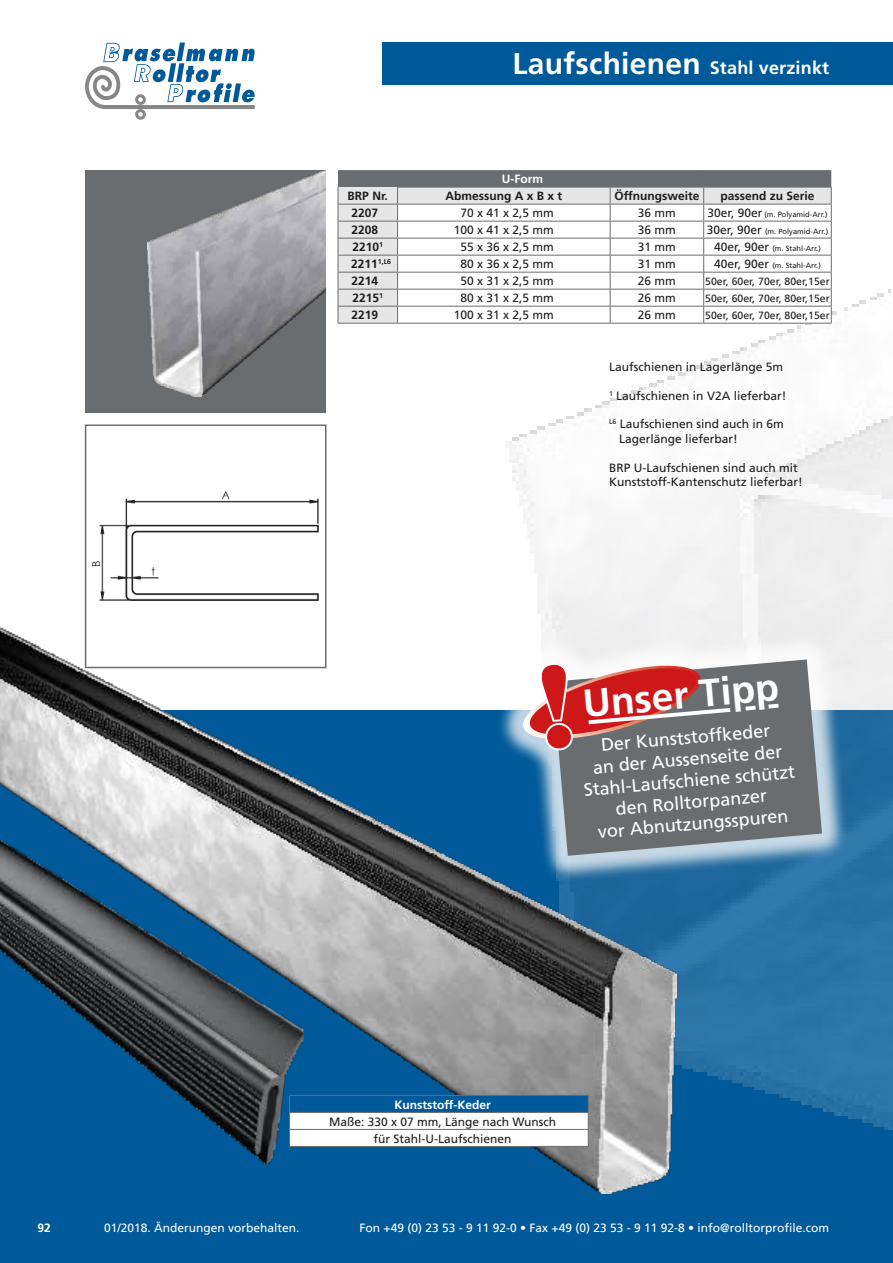
<style>
.page{position:relative;width:893px;height:1263px;background:#fff}
.page>*{position:absolute;margin:0;border:0;box-sizing:border-box;transform-origin:0 0}
.t1{font:700 38.85px "Frutiger";color:#fff}
.t2{font:18px/21.6px "Frutiger";color:#fff;text-align:center}
.t3{font:700 18px "Frutiger";letter-spacing:.01em;color:#fff}
.t4{font:12px/14.4px "Frutiger";color:#1d1d1b}
.t5{font:12px "Frutiger";color:#fff}
.t6{font:700 12px "Frutiger";color:#1d1d1b}
.t7{font:700 12px "Frutiger";color:#fff}
.t8{font:10.5px "Frutiger";color:#1d1d1b}
.t9{font:7.5px "Frutiger";color:#1d1d1b}
.s1{font-size:30px}
.s2{font-size:12px}
</style>
<div class="page">
<div style="left:0;top:710px;width:893px;height:553px;background:#005a9a"></div>
<img style="left:506px;top:42px;width:387px;height:1088px">
<div style="left:383px;top:43px;width:510px;height:42px;background:#005a9a"></div>
<svg style="left:85px;top:43px;width:170px;height:77px"></svg>
<div style="left:86px;top:170px;width:240px;height:242px;background:#6a6d70"></div>
<img style="left:147px;top:170px;width:179px;height:226px">
<img style="left:93px;top:492px;width:225px;height:95px">
<div style="left:85px;top:424px;width:241px;height:244px;border:2px solid #6a6d70"></div>
<svg style="left:338px;top:170px;width:494px;height:153px"></svg>
<hr style="left:338px;top:221px;width:60px;height:1px;background:#6a6d70">
<hr style="left:338px;top:238px;width:60px;height:1px;background:#6a6d70">
<hr style="left:398px;top:238px;width:212px;height:1px;background:#6a6d70">
<hr style="left:610px;top:238px;width:94px;height:1px;background:#6a6d70">
<hr style="left:704px;top:238px;width:128px;height:1px;background:#6a6d70">
<hr style="left:338px;top:255px;width:60px;height:1px;background:#6a6d70">
<hr style="left:398px;top:255px;width:212px;height:1px;background:#6a6d70">
<hr style="left:610px;top:255px;width:94px;height:1px;background:#6a6d70">
<hr style="left:704px;top:255px;width:128px;height:1px;background:#6a6d70">
<hr style="left:338px;top:272px;width:60px;height:1px;background:#6a6d70">
<hr style="left:398px;top:272px;width:212px;height:1px;background:#6a6d70">
<hr style="left:610px;top:272px;width:94px;height:1px;background:#6a6d70">
<hr style="left:704px;top:272px;width:128px;height:1px;background:#6a6d70">
<hr style="left:338px;top:289px;width:60px;height:1px;background:#6a6d70">
<hr style="left:398px;top:289px;width:212px;height:1px;background:#6a6d70">
<hr style="left:338px;top:306px;width:60px;height:1px;background:#6a6d70">
<hr style="left:398px;top:306px;width:212px;height:1px;background:#6a6d70">
<hr style="left:610px;top:306px;width:94px;height:1px;background:#6a6d70">
<hr style="left:704px;top:306px;width:128px;height:1px;background:#6a6d70">
<hr style="left:338px;top:323px;width:60px;height:1px;background:#6a6d70">
<hr style="left:398px;top:323px;width:212px;height:1px;background:#6a6d70">
<hr style="left:610px;top:323px;width:94px;height:1px;background:#6a6d70">
<hr style="left:704px;top:323px;width:128px;height:1px;background:#6a6d70">
<div style="left:496px;top:633px;width:352px;height:249px;background:#fff;opacity:.75"></div>
<svg style="left:677px;top:659px;width:145px;height:197px;fill:#6a6d70"></svg>
<svg style="left:741px;top:701px;width:42px;height:12px"></svg>
<img style="left:0;top:587px;width:677px;height:606px">
<img style="left:0;top:800px;width:303px;height:366px">
<hr style="left:289px;top:1146px;width:300px;height:1px;background:#6a6d70">
<hr style="left:289px;top:1095px;width:300px;height:1px;background:#6a6d70">
<svg style="left:289px;top:1096px;width:300px;height:50px"></svg>
<hr style="left:289px;top:1112px;width:300px;height:1px;background:#6a6d70">
<svg style="left:519px;top:664px;width:215px;height:85px"></svg>
<h2 class="t3" style="left:512px;top:57px;width:318px"><span class="s1">Laufschienen</span> Stahl verzinkt</h2>
<p class="t7" style="left:502px;top:172px;width:43px">U-Form</p>
<p class="t6" style="left:348px;top:189px;width:42px">BRP Nr.</p>
<p class="t6" style="left:445px;top:189px;width:118px">Abmessung A x B x t</p>
<p class="t6" style="left:614px;top:189px;width:87px">Öffnungsweite</p>
<p class="t6" style="left:720px;top:189px;width:96px">passend zu Serie</p>
<p class="t6" style="left:351px;top:206px;width:28px">2207</p>
<p class="t4" style="left:460px;top:206px;width:95px">70 x 41 x 2,5 mm</p>
<p class="t4" style="left:638px;top:206px;width:40px">36 mm</p>
<p class="t9" style="left:707px;top:210px;width:122px"><span class="s2">30er, 90er</span> (m. Polyamid-Arr.)</p>
<p class="t6" style="left:351px;top:223px;width:28px">2208</p>
<p class="t4" style="left:454px;top:223px;width:102px">100 x 41 x 2,5 mm</p>
<p class="t4" style="left:638px;top:223px;width:40px">36 mm</p>
<p class="t9" style="left:707px;top:227px;width:123px"><span class="s2">30er, 90er</span> (m. Polyamid-Arr.)</p>
<p class="t6" style="left:352px;top:240px;width:32px">2210<sup>1</sup></p>
<p class="t4" style="left:460px;top:240px;width:95px">55 x 36 x 2,5 mm</p>
<p class="t4" style="left:638px;top:240px;width:40px">31 mm</p>
<p class="t9" style="left:714px;top:244px;width:108px"><span class="s2">40er, 90er</span> (m. Stahl-Arr.)</p>
<p class="t6" style="left:351px;top:257px;width:41px">2211<sup>1,L6</sup></p>
<p class="t4" style="left:460px;top:257px;width:95px">80 x 36 x 2,5 mm</p>
<p class="t4" style="left:638px;top:257px;width:40px">31 mm</p>
<p class="t9" style="left:714px;top:261px;width:108px"><span class="s2">40er, 90er</span> (m. Stahl-Arr.)</p>
<p class="t6" style="left:351px;top:274px;width:28px">2214</p>
<p class="t4" style="left:460px;top:274px;width:95px">50 x 31 x 2,5 mm</p>
<p class="t4" style="left:638px;top:274px;width:40px">26 mm</p>
<p class="t8" style="left:705px;top:275px;width:126px">50er, 60er, 70er, 80er,15er</p>
<p class="t6" style="left:352px;top:291px;width:32px">2215<sup>1</sup></p>
<p class="t4" style="left:460px;top:291px;width:95px">80 x 31 x 2,5 mm</p>
<p class="t4" style="left:638px;top:291px;width:40px">26 mm</p>
<p class="t8" style="left:705px;top:292px;width:126px">50er, 60er, 70er, 80er,15er</p>
<p class="t6" style="left:351px;top:308px;width:28px">2219</p>
<p class="t4" style="left:454px;top:308px;width:102px">100 x 31 x 2,5 mm</p>
<p class="t4" style="left:638px;top:308px;width:40px">26 mm</p>
<p class="t8" style="left:705px;top:309px;width:126px">50er, 60er, 70er, 80er,15er</p>
<p class="t4" style="left:609px;top:359px;width:176px">Laufschienen in Lagerlänge 5m</p>
<p class="t4" style="left:609px;top:388px;width:179px"><sup>1</sup> Laufschienen in V2A lieferbar!</p>
<p class="t4" style="left:619px;top:417px;width:166px;text-indent:-10px"><sup>L6</sup> Laufschienen sind auch in 6m<br>Lagerlänge lieferbar!</p>
<p class="t4" style="left:609px;top:460px;width:195px">BRP U-Laufschienen sind auch mit<br>Kunststoff-Kantenschutz lieferbar!</p>
<h1 class="t1" style="left:581px;top:681px;width:198px;rotate:-5deg">Unser Tipp</h1>
<h2 class="t2" style="left:579px;top:736px;width:214px;rotate:-5deg">Der Kunststoffkeder<br>an der Aussenseite der<br>Stahl-Laufschiene schützt den Rolltorpanzer<br>vor Abnutzungsspuren</h2>
<p class="t7" style="left:394px;top:1097px;width:98px">Kunststoff-Keder</p>
<p class="t4" style="left:329px;top:1113px;width:229px;line-height:17px;text-align:center">Maße: 330 x 07 mm, Länge nach Wunsch für Stahl-U-Laufschienen</p>
<p class="t7" style="left:38px;top:1221px;width:15px">92</p>
<p class="t5" style="left:104px;top:1221px;width:197px">01/2018. Änderungen vorbehalten.</p>
<p class="t5" style="left:360px;top:1221px;width:471px">Fon +49 (0) 23 53 - 9 11 92-0 • Fax +49 (0) 23 53 - 9 11 92-8 • info@rolltorprofile.com</p>
</div>
